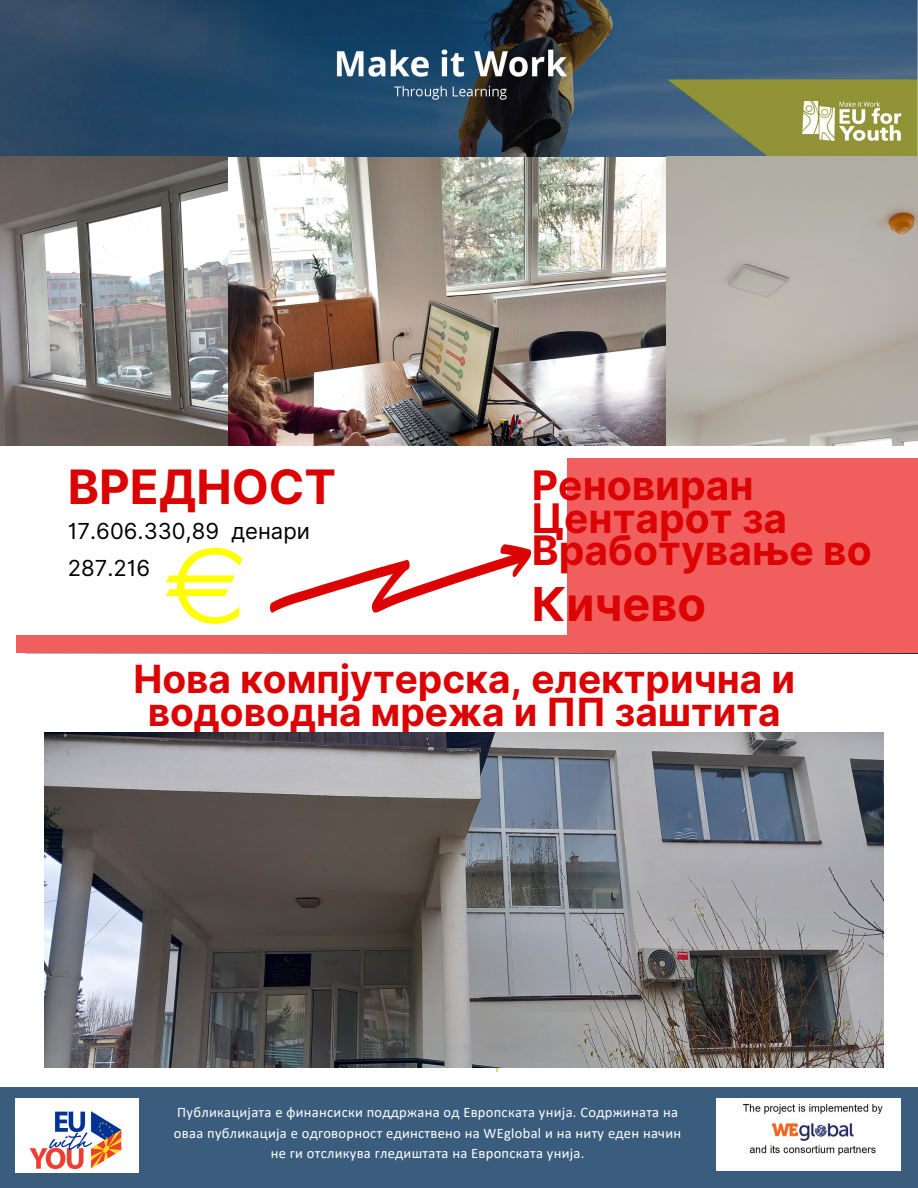
<style>
.page{position:relative;width:918px;height:1188px;background:#fff}
.page>*{position:absolute;margin:0;border:0;box-sizing:border-box;transform-origin:0 0}
.t1{font:700 47.4px "Inter";color:#db0303}
.t2{font:700 46.8px "Inter";color:#db0303}
.t3{font:700 40.8px/32.7px "Inter";color:#db0303}
.t4{font:700 38.85px/33.8px "Inter";color:#db0303;text-align:center}
.t5{font:22.05px "Inter";color:#000}
.t6{font:14.55px/20.2px "Calibri";letter-spacing:.02em;color:#fff;text-align:center}
</style>
<div class="page">
<div style="left:0;top:1088px;width:918px;height:100px;background:#3a5d7e"></div>
<img style="left:0;top:0;width:918px;height:446px">
<svg style="left:25px;top:653px;width:893px;height:1px"></svg>
<div style="left:568px;top:459px;width:350px;height:194px;background:#f15e5e"></div>
<div style="left:16px;top:636px;width:558px;height:17px;background:#f15e5e"></div>
<img style="left:717px;top:1098px;width:183px;height:72px">
<img style="left:16px;top:1098px;width:122px;height:74px">
<svg style="left:166px;top:548px;width:77px;height:76px"></svg>
<svg style="left:411px;top:1067px;width:191px;height:5px"></svg>
<svg style="left:270px;top:544px;width:261px;height:69px"></svg>
<img style="left:45px;top:733px;width:838px;height:334px">
<h3 class="t1" style="left:68px;top:459px;width:270px">ВРЕДНОСТ</h3>
<h2 class="t5" style="left:68px;top:517px;width:244px">17.606.330,89 денари</h2>
<p class="t5" style="left:68px;top:555px;width:84px">287.216</p>
<h3 class="t3" style="left:532px;top:469px;width:341px">Реновиран<br>Центарот за<br>Вработување во</h3>
<h3 class="t2" style="left:532px;top:576px;width:176px">Кичево</h3>
<p class="t4" style="left:133px;top:662px;width:663px">Нова компјутерска, електрична и водоводна мрежа и ПП заштита</p>
<p class="t6" style="left:174px;top:1104px;width:509px">Публикацијата е финансиски поддржана од Европската унија. Содржината на оваа публикација е одговорност единствено на WEglobal и на ниту еден начин не ги отсликува гледиштата на Европската унија.</p>
</div>
